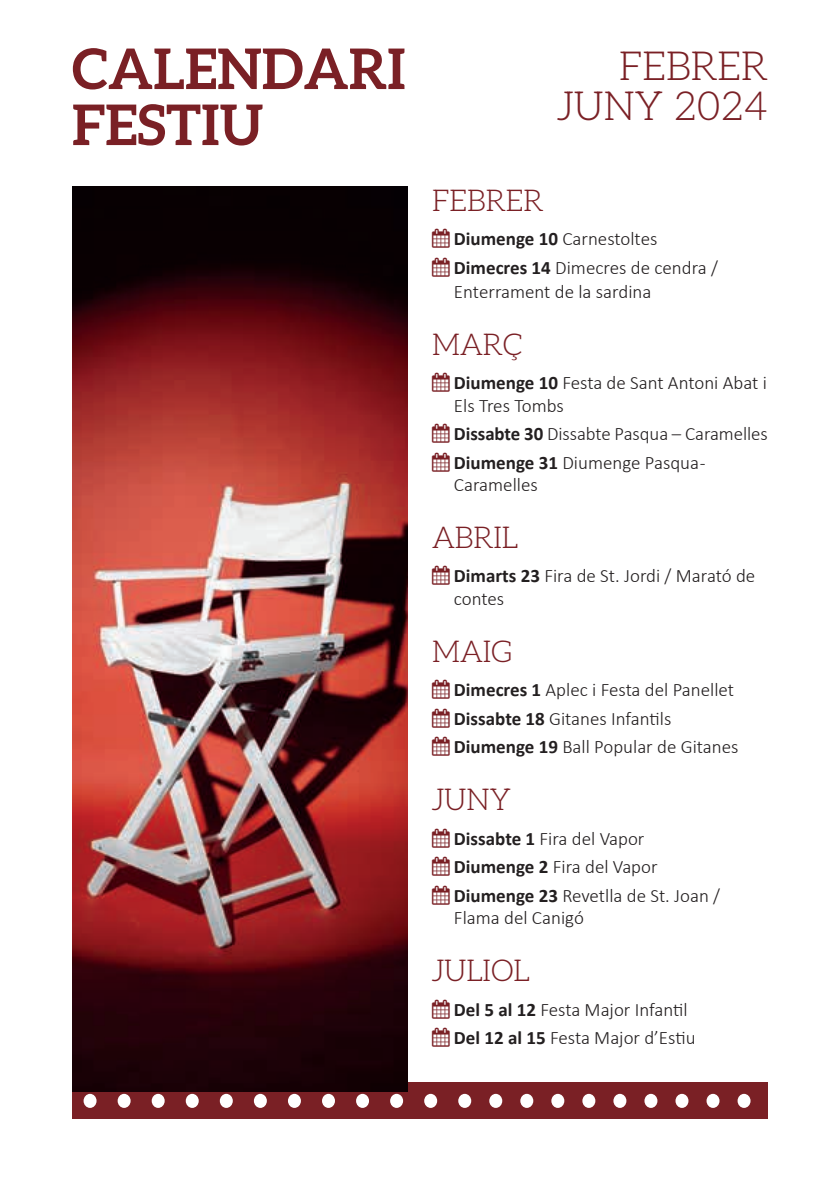
<style>
.page{position:relative;width:840px;height:1191px;background:#fff}
.page>*{position:absolute;margin:0;border:0;box-sizing:border-box;transform-origin:0 0}
.t1{font:700 56px/56px "Aleo";color:#7a2025}
.t2{font:300 40px/40px "Aleo";color:#7a2025;text-align:right}
.t3{font:300 30px "Aleo";color:#7a2025}
.t4{font:300 19px/22.8px "Calibri";color:#231f20}
.s1{color:#7a2025}
.s2{font-weight:700}
</style>
<div class="page">
<div style="left:72px;top:1082px;width:695px;height:37px;background:#7a2025"></div>
<div style="left:458px;top:1093px;width:13px;height:15px;background:#fff;border-radius:50%"></div>
<div style="left:424px;top:1093px;width:13px;height:15px;background:#fff;border-radius:50%"></div>
<div style="left:390px;top:1093px;width:13px;height:15px;background:#fff;border-radius:50%"></div>
<div style="left:356px;top:1093px;width:13px;height:15px;background:#fff;border-radius:50%"></div>
<div style="left:322px;top:1093px;width:13px;height:15px;background:#fff;border-radius:50%"></div>
<div style="left:288px;top:1093px;width:13px;height:15px;background:#fff;border-radius:50%"></div>
<div style="left:254px;top:1093px;width:13px;height:15px;background:#fff;border-radius:50%"></div>
<div style="left:220px;top:1093px;width:13px;height:15px;background:#fff;border-radius:50%"></div>
<div style="left:186px;top:1093px;width:13px;height:15px;background:#fff;border-radius:50%"></div>
<div style="left:152px;top:1093px;width:12px;height:15px;background:#fff;border-radius:50%"></div>
<div style="left:118px;top:1093px;width:12px;height:15px;background:#fff;border-radius:50%"></div>
<div style="left:83px;top:1093px;width:13px;height:15px;background:#fff;border-radius:50%"></div>
<div style="left:489px;top:1093px;width:13px;height:15px;background:#fff;border-radius:50%"></div>
<div style="left:520px;top:1093px;width:13px;height:15px;background:#fff;border-radius:50%"></div>
<div style="left:551px;top:1093px;width:13px;height:15px;background:#fff;border-radius:50%"></div>
<div style="left:582px;top:1093px;width:13px;height:15px;background:#fff;border-radius:50%"></div>
<div style="left:613px;top:1093px;width:13px;height:15px;background:#fff;border-radius:50%"></div>
<div style="left:644px;top:1093px;width:13px;height:15px;background:#fff;border-radius:50%"></div>
<div style="left:675px;top:1093px;width:13px;height:15px;background:#fff;border-radius:50%"></div>
<div style="left:706px;top:1093px;width:13px;height:15px;background:#fff;border-radius:50%"></div>
<div style="left:737px;top:1093px;width:13px;height:15px;background:#fff;border-radius:50%"></div>
<img style="left:72px;top:187px;width:336px;height:904px">
<h1 class="t1" style="left:72px;top:43px;width:335px">CALENDARI<br>FESTIU</h1>
<h2 class="t2" style="left:557px;top:44px;width:212px">FEBRER<br>JUNY 2024</h2>
<h3 class="t3" style="left:432px;top:177px;width:113px">FEBRER</h3>
<p class="t4" style="left:432px;top:227px;width:227px"><span class="s1">▲</span> <span class="s2">Diumenge 10</span> Carnestoltes</p>
<p class="t4" style="left:453px;top:255px;width:265px;line-height:24px;text-indent:-22px"><span class="s1">▲</span> <span class="s2">Dimecres 14</span> Dimecres de cendra /<br>Enterrament de la sardina</p>
<h3 class="t3" style="left:432px;top:321px;width:92px">MARÇ</h3>
<p class="t4" style="left:453px;top:371px;width:314px;text-indent:-22px"><span class="s1">▲</span> <span class="s2">Diumenge 10</span> Festa de Sant Antoni Abat i<br>Els Tres Tombs</p>
<p class="t4" style="left:432px;top:422px;width:337px"><span class="s1">▲</span> <span class="s2">Dissabte 30</span> Dissabte Pasqua – Caramelles</p>
<p class="t4" style="left:453px;top:450px;width:253px;text-indent:-22px"><span class="s1">▲</span> <span class="s2">Diumenge 31</span> Diumenge Pasqua -<br>Caramelles</p>
<h3 class="t3" style="left:432px;top:515px;width:87px">ABRIL</h3>
<p class="t4" style="left:453px;top:564px;width:303px;text-indent:-22px"><span class="s1">▲</span> <span class="s2">Dimarts 23</span> Fira de St. Jordi / Marató de contes</p>
<h3 class="t3" style="left:432px;top:629px;width:82px">MAIG</h3>
<p class="t4" style="left:432px;top:678px;width:303px"><span class="s1">▲</span> <span class="s2">Dimecres 1</span> Aplec i Festa del Panellet</p>
<p class="t4" style="left:432px;top:707px;width:241px"><span class="s1">▲</span> <span class="s2">Dissabte 18</span> Gitanes Infantils</p>
<p class="t4" style="left:432px;top:735px;width:308px"><span class="s1">▲</span> <span class="s2">Diumenge 19</span> Ball Popular de Gitanes</p>
<h3 class="t3" style="left:432px;top:777px;width:80px">JUNY</h3>
<p class="t4" style="left:432px;top:826px;width:214px"><span class="s1">▲</span> <span class="s2">Dissabte 1</span> Fira del Vapor</p>
<p class="t4" style="left:432px;top:855px;width:227px"><span class="s1">▲</span> <span class="s2">Diumenge 2</span> Fira del Vapor</p>
<p class="t4" style="left:453px;top:883px;width:267px;text-indent:-22px"><span class="s1">▲</span> <span class="s2">Diumenge 23</span> Revetlla de St. Joan /<br>Flama del Canigó</p>
<h3 class="t3" style="left:432px;top:948px;width:99px">JULIOL</h3>
<p class="t4" style="left:432px;top:997px;width:257px"><span class="s1">▲</span> <span class="s2">Del 5 al 12</span> Festa Major Infantil</p>
<p class="t4" style="left:432px;top:1026px;width:265px"><span class="s1">▲</span> <span class="s2">Del 12 al 15</span> Festa Major d’Estiu</p>
</div>
